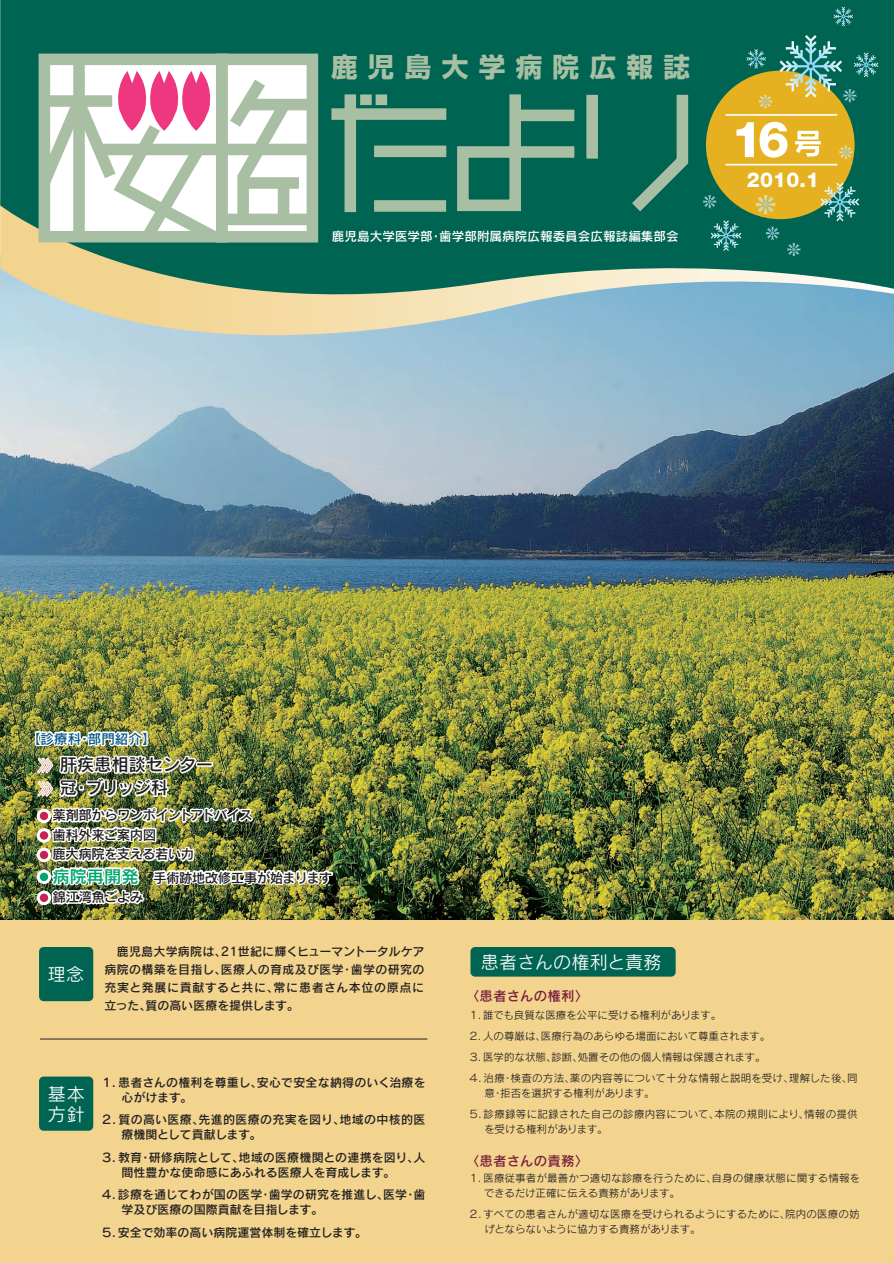
<style>
.page{position:relative;width:894px;height:1263px;background:#fff}
.page>*{position:absolute;margin:0;border:0;box-sizing:border-box;transform-origin:0 0}
.t1{font:800 49.95px "Helvetica Neue";color:#fff}
.t2{font:700 26.55px "Shin Go Pro";letter-spacing:.39em;color:#a9bfa3}
.t3{font:800 20.55px "Helvetica Neue";color:#fff}
.t4{font:18px/20.2px "Rodin Pro M";letter-spacing:.02em;color:#fff}
.t5{font:17.25px/23.4px "Rodin Pro DB";letter-spacing:-.02em;color:#231f20}
.t6{font:13.5px/19.5px "Rodin Pro DB";letter-spacing:-.04em;color:#231f20}
.t7{font:13.5px "Rodin Pro DB";letter-spacing:.02em;color:#7c213f}
.t8{font:13.5px "Rodin Pro DB";color:#075a88}
.t9{font:12.6px "Rodin Pro DB";color:#fff}
.t10{font:12px/18px "Rodin Pro DB";color:#231f20}
.t11{font:12px/15px "Rodin Pro DB";letter-spacing:.025em;color:#231f20}
.t12{font:12px/15px "Rodin Pro DB";letter-spacing:.02em;color:#231f20}
.t13{font:10.5px/21px "Rodin Pro M";color:#231f20}
.t14{font:10.5px/21px "Rodin Pro M";letter-spacing:.025em;color:#231f20}
.s1{font-size:17.25px;color:#00a66e}
</style>
<div class="page">
<img style="left:1px;top:367px;width:892px;height:553px">
<hr style="left:0;top:0;width:1px;height:676px;background:#aae0f9">
<div style="left:0;top:920px;width:893px;height:343px;background:#f2d48f"></div>
<svg style="left:0;top:332px;width:893px;height:35px;background:#9ec3d6"></svg>
<svg style="left:0;top:0;width:893px;height:332px;background:#378271"></svg>
<hr style="left:0;top:676px;width:1px;height:392px;background:#a9bfa3">
<img style="left:33px;top:638px;width:301px;height:270px">
<div style="left:222px;top:59px;width:90px;height:178px;background:#fff"></div>
<div style="left:331px;top:108px;width:115px;height:12px;background:#a9bfa3"></div>
<div style="left:344px;top:94px;width:12px;height:118px;background:#a9bfa3"></div>
<div style="left:374px;top:200px;width:72px;height:12px;background:#a9bfa3"></div>
<div style="left:374px;top:146px;width:72px;height:11px;background:#a9bfa3"></div>
<div style="left:360px;top:94px;width:11px;height:11px;background:#a9bfa3"></div>
<div style="left:375px;top:94px;width:12px;height:11px;background:#a9bfa3"></div>
<svg style="left:451px;top:83px;width:134px;height:134px;background:#287965"></svg>
<div style="left:586px;top:95px;width:11px;height:64px;background:#a9bfa3"></div>
<svg style="left:619px;top:83px;width:74px;height:141px;background:#19715e"></svg>
<svg style="left:39px;top:54px;width:177px;height:13px;background:#b4c7ae"></svg>
<div style="left:73px;top:60px;width:12px;height:177px;background:#a9bfa3"></div>
<div style="left:101px;top:144px;width:212px;height:11px;background:#a9bfa3"></div>
<div style="left:245px;top:99px;width:64px;height:11px;background:#a9bfa3"></div>
<div style="left:225px;top:214px;width:83px;height:11px;background:#a9bfa3"></div>
<div style="left:216px;top:54px;width:102px;height:189px;border:12px solid #a9bfa3"></div>
<svg style="left:30px;top:67px;width:269px;height:185px"></svg>
<div style="left:39px;top:947px;width:54px;height:54px;background:#006453;border-radius:5px"></div>
<div style="left:39px;top:1076px;width:54px;height:55px;background:#006453;border-radius:5px"></div>
<div style="left:470px;top:947px;width:205px;height:30px;background:#006453;border-radius:5px"></div>
<hr style="left:40px;top:1039px;width:387px;height:1px;background:#231f20">
<div style="left:705px;top:71px;width:149px;height:148px;background:#e6b120;border-radius:50%"></div>
<hr style="left:725px;top:114px;width:111px;height:2px;background:#fff">
<hr style="left:725px;top:164px;width:111px;height:1px;background:#fff">
<svg style="left:795px;top:131px;width:25px;height:25px"></svg>
<svg style="left:820px;top:183px;width:38px;height:38px"></svg>
<svg style="left:710px;top:220px;width:31px;height:31px"></svg>
<svg style="left:756px;top:195px;width:19px;height:19px"></svg>
<svg style="left:746px;top:49px;width:19px;height:20px"></svg>
<svg style="left:833px;top:7px;width:19px;height:19px"></svg>
<svg style="left:765px;top:226px;width:14px;height:14px"></svg>
<svg style="left:702px;top:195px;width:14px;height:13px"></svg>
<svg style="left:839px;top:146px;width:13px;height:13px"></svg>
<svg style="left:786px;top:243px;width:14px;height:13px"></svg>
<svg style="left:758px;top:95px;width:13px;height:13px"></svg>
<svg style="left:779px;top:35px;width:99px;height:67px"></svg>
<h2 class="t2" style="left:331px;top:46px;width:360px">鹿児島大学病院広報誌</h2>
<p class="t9" style="left:332px;top:228px;width:348px">鹿児島大学医学部・歯学部附属病院広報委員会広報誌編集部会</p>
<h1 class="t1" style="left:731px;top:110px;width:59px">16</h1>
<h3 class="t3" style="left:746px;top:168px;width:74px">2010.1</h3>
<p class="t8" style="left:27px;top:730px;width:130px">【診療科・部門紹介】</p>
<h3 class="t5" style="left:60px;top:752px;width:155px">肝疾患相談センター冠・ブリッジ科</h3>
<p class="t6" style="left:52px;top:805px;width:202px">薬剤部からワンポイントアドバイス歯科外来ご案内図<br>鹿大病院を支える若い力</p>
<p class="t6" style="left:52px;top:867px;width:281px"><span class="s1">病院再開発</span> 手術跡地改修工事が始まります錦江湾魚ごよみ</p>
<h3 class="t4" style="left:47px;top:963px;width:38px">理念</h3>
<p class="t10" style="left:104px;top:942px;width:321px;text-align:justify">　鹿児島大学病院は、21世紀に輝くヒューマントータルケア病院の構築を目指し、医療人の育成及び医学・歯学の研究の充実と発展に貢献すると共に、常に患者さん本位の原点に立った、質の高い医療を提供します。</p>
<h3 class="t4" style="left:48px;top:1083px;width:38px">基本方針</h3>
<p class="t12" style="left:121px;top:1074px;width:305px;text-indent:-21px">１．患者さんの権利を尊重し、安心で安全な納得のいく治療を心がけます。</p>
<p class="t11" style="left:121px;top:1112px;width:305px;text-indent:-21px">２．質の高い医療、先進的医療の充実を図り、地域の中核的医療機関として貢献します。</p>
<p class="t10" style="left:121px;top:1149px;width:305px;line-height:15px;text-indent:-21px">３．教育・研修病院として、地域の医療機関との連携を図り、人間性豊かな使命感にあふれる医療人を育成します。</p>
<p class="t10" style="left:121px;top:1187px;width:305px;line-height:15px;text-indent:-21px">４．診療を通じてわが国の医学・歯学の研究を推進し、医学・歯学及び医療の国際貢献を目指します。</p>
<p class="t10" style="left:101px;top:1223px;width:267px">５．安全で効率の高い病院運営体制を確立します。</p>
<h3 class="t4" style="left:480px;top:951px;width:182px">患者さんの権利と責務</h3>
<p class="t7" style="left:465px;top:987px;width:124px">〈患者さんの権利〉</p>
<p class="t13" style="left:468px;top:1004px;width:391px">１．誰でも良質な医療を公平に受ける権利があります。<br>２．人の尊厳は、医療行為のあらゆる場面において尊重されます。<br>３．医学的な状態、診断、処置その他の個人情報は保護されます。<br>４．治療・検査の方法、薬の内容等について十分な情報と説明を受け、理解した後、同</p>
<p class="t14" style="left:468px;top:1082px;width:390px;text-indent:16px">意・拒否を選択する権利があります。<br>５．診療録等に記録された自己の診療内容について、本院の規則により、情報の提供</p>
<p class="t13" style="left:484px;top:1118px;width:125px">を受ける権利があります。</p>
<p class="t13" style="left:484px;top:1170px;width:377px;line-height:15px;text-indent:-16px">１．医療従事者が最善かつ適切な診療を行うために、自身の健康状態に関する情報をできるだけ正確に伝える責務があります。</p>
<p class="t13" style="left:484px;top:1206px;width:376px;line-height:15px;text-indent:-16px">２．すべての患者さんが適切な医療を受けられるようにするために、院内の医療の妨げとならないように協力する責務があります。</p>
<p class="t7" style="left:465px;top:1152px;width:124px">〈患者さんの責務〉</p>
</div>
